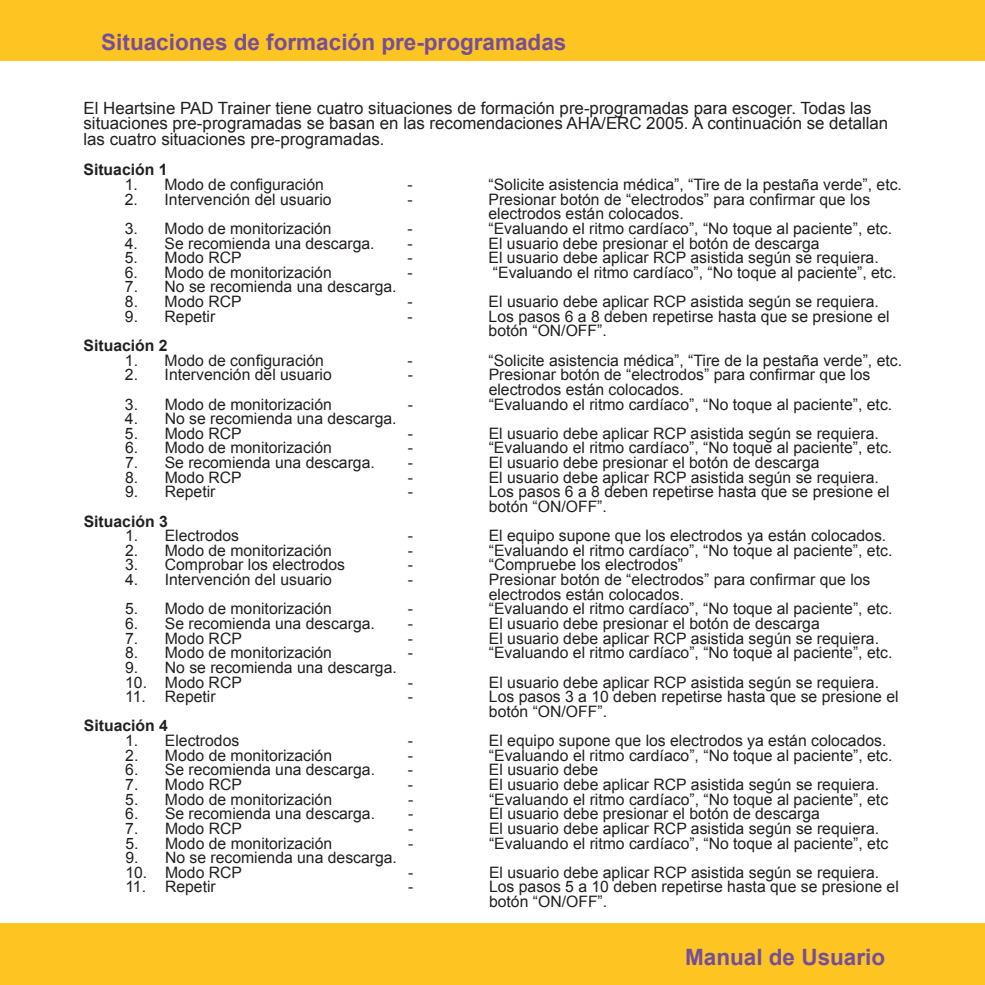
<style>
.page{position:relative;width:985px;height:985px;background:#fff}
.page>*{position:absolute;margin:0;border:0;box-sizing:border-box;transform-origin:0 0}
.t1{font:700 22.5px "Arial";color:#754e9b}
.t2{font:16.88px/15.8px "Arial";color:#231f20}
.t3{font:15.75px/14.6px "Arial";color:#231f20}
.t4{font:700 15.75px "Arial";color:#231f20}
</style>
<div class="page">
<div style="left:0;top:923px;width:20px;height:62px;background:#fec422"></div>
<div style="left:20px;top:923px;width:965px;height:62px;background:#fec422"></div>
<div style="left:0;top:0;width:985px;height:60px;background:#fec422"></div>
<h1 class="t1" style="left:101px;top:27px;width:467px">Situaciones de formación pre-programadas</h1>
<p class="t2" style="left:84px;top:100px;width:806px">El Heartsine PAD Trainer tiene cuatro situaciones de formación pre-programadas para escoger. Todas las situaciones pre-programadas se basan en las recomendaciones AHA/ERC 2005. A continuación se detallan las cuatro situaciones pre-programadas.</p>
<p class="t4" style="left:84px;top:160px;width:86px">Situación 1</p>
<p class="t3" style="left:125px;top:177px;width:201px">1. Modo de configuración</p>
<p class="t3" style="left:408px;top:177px;width:7px">-</p>
<p class="t3" style="left:489px;top:177px;width:415px">“Solicite asistencia médica”, “Tire de la pestaña verde”, etc.</p>
<p class="t3" style="left:125px;top:192px;width:208px">2. Intervención del usuario</p>
<p class="t3" style="left:408px;top:192px;width:7px">-</p>
<p class="t3" style="left:489px;top:192px;width:383px">Presionar botón de “electrodos” para confirmar que los electrodos están colocados.</p>
<p class="t3" style="left:125px;top:221px;width:208px">3. Modo de monitorización</p>
<p class="t3" style="left:408px;top:221px;width:7px">-</p>
<p class="t3" style="left:489px;top:221px;width:405px">“Evaluando el ritmo cardíaco”, “No toque al paciente”, etc.</p>
<p class="t3" style="left:125px;top:236px;width:251px">4. Se recomienda una descarga.</p>
<p class="t3" style="left:408px;top:236px;width:7px">-</p>
<p class="t3" style="left:489px;top:236px;width:332px">El usuario debe presionar el botón de descarga</p>
<p class="t3" style="left:125px;top:251px;width:118px">5. Modo RCP</p>
<p class="t3" style="left:408px;top:251px;width:7px">-</p>
<p class="t3" style="left:489px;top:251px;width:392px">El usuario debe aplicar RCP asistida según se requiera.</p>
<p class="t3" style="left:125px;top:265px;width:208px">6. Modo de monitorización</p>
<p class="t3" style="left:408px;top:265px;width:7px">-</p>
<p class="t3" style="left:493px;top:265px;width:405px">“Evaluando el ritmo cardíaco”, “No toque al paciente”, etc.</p>
<p class="t3" style="left:125px;top:280px;width:273px">7. No se recomienda una descarga.</p>
<p class="t3" style="left:125px;top:294px;width:118px">8. Modo RCP</p>
<p class="t3" style="left:408px;top:294px;width:7px">-</p>
<p class="t3" style="left:489px;top:294px;width:392px">El usuario debe aplicar RCP asistida según se requiera.</p>
<p class="t3" style="left:125px;top:309px;width:92px">9. Repetir</p>
<p class="t3" style="left:408px;top:309px;width:7px">-</p>
<p class="t3" style="left:489px;top:309px;width:402px">Los pasos 6 a 8 deben repetirse hasta que se presione el botón “ON/OFF”.</p>
<p class="t4" style="left:84px;top:335px;width:86px">Situación 2</p>
<p class="t3" style="left:125px;top:353px;width:201px">1. Modo de configuración</p>
<p class="t3" style="left:408px;top:353px;width:7px">-</p>
<p class="t3" style="left:489px;top:353px;width:415px">“Solicite asistencia médica”, “Tire de la pestaña verde”, etc.</p>
<p class="t3" style="left:125px;top:368px;width:208px">2. Intervención del usuario</p>
<p class="t3" style="left:408px;top:368px;width:7px">-</p>
<p class="t3" style="left:489px;top:368px;width:383px">Presionar botón de “electrodos” para confirmar que los electrodos están colocados.</p>
<p class="t3" style="left:125px;top:397px;width:208px">3. Modo de monitorización</p>
<p class="t3" style="left:408px;top:397px;width:7px">-</p>
<p class="t3" style="left:489px;top:397px;width:405px">“Evaluando el ritmo cardíaco”, “No toque al paciente”, etc.</p>
<p class="t3" style="left:125px;top:411px;width:273px">4. No se recomienda una descarga.</p>
<p class="t3" style="left:125px;top:426px;width:118px">5. Modo RCP</p>
<p class="t3" style="left:408px;top:426px;width:7px">-</p>
<p class="t3" style="left:489px;top:426px;width:392px">El usuario debe aplicar RCP asistida según se requiera.</p>
<p class="t3" style="left:125px;top:441px;width:208px">6. Modo de monitorización</p>
<p class="t3" style="left:408px;top:441px;width:7px">-</p>
<p class="t3" style="left:489px;top:441px;width:405px">“Evaluando el ritmo cardíaco”, “No toque al paciente”, etc.</p>
<p class="t3" style="left:125px;top:455px;width:251px">7. Se recomienda una descarga.</p>
<p class="t3" style="left:408px;top:455px;width:7px">-</p>
<p class="t3" style="left:489px;top:455px;width:332px">El usuario debe presionar el botón de descarga</p>
<p class="t3" style="left:125px;top:470px;width:118px">8. Modo RCP</p>
<p class="t3" style="left:408px;top:470px;width:7px">-</p>
<p class="t3" style="left:489px;top:470px;width:392px">El usuario debe aplicar RCP asistida según se requiera.</p>
<p class="t3" style="left:125px;top:485px;width:92px">9. Repetir</p>
<p class="t3" style="left:408px;top:485px;width:7px">-</p>
<p class="t3" style="left:489px;top:485px;width:402px">Los pasos 6 a 8 deben repetirse hasta que se presione el botón “ON/OFF”.</p>
<p class="t4" style="left:84px;top:511px;width:86px">Situación 3</p>
<p class="t3" style="left:125px;top:529px;width:116px">1. Electrodos</p>
<p class="t3" style="left:408px;top:529px;width:7px">-</p>
<p class="t3" style="left:489px;top:529px;width:399px">El equipo supone que los electrodos ya están colocados.</p>
<p class="t3" style="left:125px;top:543px;width:208px">2. Modo de monitorización</p>
<p class="t3" style="left:408px;top:543px;width:7px">-</p>
<p class="t3" style="left:489px;top:543px;width:405px">“Evaluando el ritmo cardíaco”, “No toque al paciente”, etc.</p>
<p class="t3" style="left:125px;top:558px;width:221px">3. Comprobar los electrodos</p>
<p class="t3" style="left:408px;top:558px;width:7px">-</p>
<p class="t3" style="left:489px;top:558px;width:196px">“Compruebe los electrodos”</p>
<p class="t3" style="left:125px;top:572px;width:208px">4. Intervención del usuario</p>
<p class="t3" style="left:408px;top:572px;width:7px">-</p>
<p class="t3" style="left:489px;top:572px;width:383px">Presionar botón de “electrodos” para confirmar que los electrodos están colocados.</p>
<p class="t3" style="left:125px;top:602px;width:208px">5. Modo de monitorización</p>
<p class="t3" style="left:408px;top:602px;width:7px">-</p>
<p class="t3" style="left:489px;top:602px;width:405px">“Evaluando el ritmo cardíaco”, “No toque al paciente”, etc.</p>
<p class="t3" style="left:125px;top:616px;width:251px">6. Se recomienda una descarga.</p>
<p class="t3" style="left:408px;top:616px;width:7px">-</p>
<p class="t3" style="left:489px;top:616px;width:332px">El usuario debe presionar el botón de descarga</p>
<p class="t3" style="left:125px;top:631px;width:118px">7. Modo RCP</p>
<p class="t3" style="left:408px;top:631px;width:7px">-</p>
<p class="t3" style="left:489px;top:631px;width:392px">El usuario debe aplicar RCP asistida según se requiera.</p>
<p class="t3" style="left:125px;top:646px;width:208px">8. Modo de monitorización</p>
<p class="t3" style="left:408px;top:646px;width:7px">-</p>
<p class="t3" style="left:489px;top:646px;width:405px">“Evaluando el ritmo cardíaco”, “No toque al paciente”, etc.</p>
<p class="t3" style="left:125px;top:660px;width:273px">9. No se recomienda una descarga.</p>
<p class="t3" style="left:125px;top:675px;width:118px">10. Modo RCP</p>
<p class="t3" style="left:408px;top:675px;width:7px">-</p>
<p class="t3" style="left:489px;top:675px;width:392px">El usuario debe aplicar RCP asistida según se requiera.</p>
<p class="t3" style="left:125px;top:689px;width:92px">11. Repetir</p>
<p class="t3" style="left:408px;top:689px;width:7px">-</p>
<p class="t3" style="left:489px;top:689px;width:411px">Los pasos 3 a 10 deben repetirse hasta que se presione el botón “ON/OFF”.</p>
<p class="t4" style="left:84px;top:716px;width:86px">Situación 4</p>
<p class="t3" style="left:125px;top:733px;width:116px">1. Electrodos</p>
<p class="t3" style="left:408px;top:733px;width:7px">-</p>
<p class="t3" style="left:489px;top:733px;width:399px">El equipo supone que los electrodos ya están colocados.</p>
<p class="t3" style="left:125px;top:748px;width:208px">2. Modo de monitorización</p>
<p class="t3" style="left:408px;top:748px;width:7px">-</p>
<p class="t3" style="left:489px;top:748px;width:405px">“Evaluando el ritmo cardíaco”, “No toque al paciente”, etc.</p>
<p class="t3" style="left:125px;top:763px;width:251px">6. Se recomienda una descarga.</p>
<p class="t3" style="left:408px;top:763px;width:7px">-</p>
<p class="t3" style="left:489px;top:763px;width:111px">El usuario debe</p>
<p class="t3" style="left:125px;top:777px;width:118px">7. Modo RCP</p>
<p class="t3" style="left:408px;top:777px;width:7px">-</p>
<p class="t3" style="left:489px;top:777px;width:392px">El usuario debe aplicar RCP asistida según se requiera.</p>
<p class="t3" style="left:125px;top:792px;width:208px">5. Modo de monitorización</p>
<p class="t3" style="left:408px;top:792px;width:7px">-</p>
<p class="t3" style="left:489px;top:792px;width:401px">“Evaluando el ritmo cardíaco”, “No toque al paciente”, etc</p>
<p class="t3" style="left:125px;top:807px;width:251px">6. Se recomienda una descarga.</p>
<p class="t3" style="left:408px;top:807px;width:7px">-</p>
<p class="t3" style="left:489px;top:807px;width:332px">El usuario debe presionar el botón de descarga</p>
<p class="t3" style="left:125px;top:821px;width:118px">7. Modo RCP</p>
<p class="t3" style="left:408px;top:821px;width:7px">-</p>
<p class="t3" style="left:489px;top:821px;width:392px">El usuario debe aplicar RCP asistida según se requiera.</p>
<p class="t3" style="left:125px;top:836px;width:208px">5. Modo de monitorización</p>
<p class="t3" style="left:408px;top:836px;width:7px">-</p>
<p class="t3" style="left:489px;top:836px;width:401px">“Evaluando el ritmo cardíaco”, “No toque al paciente”, etc</p>
<p class="t3" style="left:125px;top:850px;width:273px">9. No se recomienda una descarga.</p>
<p class="t3" style="left:125px;top:865px;width:118px">10. Modo RCP</p>
<p class="t3" style="left:408px;top:865px;width:7px">-</p>
<p class="t3" style="left:489px;top:865px;width:392px">El usuario debe aplicar RCP asistida según se requiera.</p>
<p class="t3" style="left:125px;top:880px;width:92px">11. Repetir</p>
<p class="t3" style="left:408px;top:880px;width:7px">-</p>
<p class="t3" style="left:489px;top:880px;width:411px">Los pasos 5 a 10 deben repetirse hasta que se presione el botón “ON/OFF”.</p>
<h1 class="t1" style="left:685px;top:942px;width:202px">Manual de Usuario</h1>
</div>
